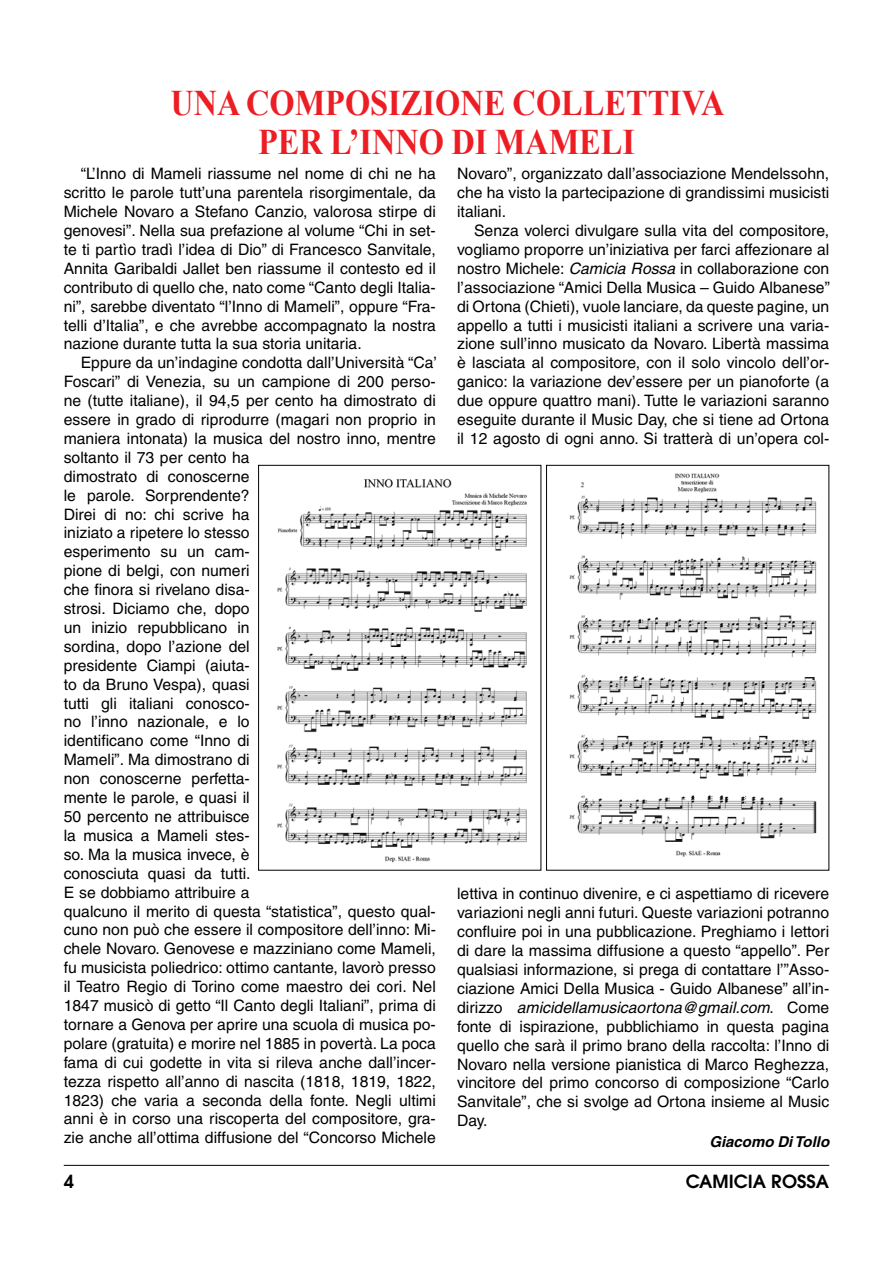
<style>
.page{position:relative;width:893px;height:1263px;background:#fff}
.page>*{position:absolute;margin:0;border:0;box-sizing:border-box;transform-origin:0 0}
.t1{font:700 36px/39px "Times New Roman";color:#ed1d24;text-align:center;scale:.9 1}
.t2{font:600 18px "Avant Garde";color:#000}
.t3{font:15.75px/18.9px "Helvetica";color:#000;text-align:justify}
.t4{font:italic 700 15px "Helvetica";color:#000}
.s1{font-style:italic}
</style>
<div class="page">
<hr style="left:64px;top:1165px;width:765px;height:1px;background:#000">
<img style="left:277px;top:478px;width:250px;height:385px">
<div style="left:258px;top:465px;width:283px;height:405px;border:1px solid #000"></div>
<img style="left:569px;top:473px;width:248px;height:384px">
<div style="left:546px;top:465px;width:283px;height:405px;border:1px solid #000"></div>
<h1 class="t1" style="left:170px;top:82px;width:617px">UNA COMPOSIZIONE COLLETTIVA<br>PER L’INNO DI MAMELI</h1>
<p class="t3" style="left:64px;top:164px;width:374px;text-indent:17px">“L’Inno di Mameli riassume nel nome di chi ne ha scritto le parole tutt’una parentela risorgimentale, da Michele Novaro a Stefano Canzio, valorosa stirpe di genovesi”. Nella sua prefazione al volume “Chi in set&shy;te ti partìo tradì l’idea di Dio” di Francesco Sanvitale, Annita Garibaldi Jallet ben riassume il contesto ed il contributo di quello che, nato come “Canto degli Italia&shy;ni”, sarebbe diventato “l’Inno di Mameli”, oppure “Fra&shy;telli d’Italia”, e che avrebbe accompagnato la nostra nazione durante tutta la sua storia unitaria.</p>
<p class="t3" style="left:64px;top:353px;width:375px;text-align:left;text-indent:17px">Eppure da un’indagine condotta dall’Università “Ca’ Foscari” di Venezia, su un campione di 200 perso&shy;ne (tutte italiane), il 94,5 per cento ha dimostrato di essere in grado di riprodurre (magari non proprio in maniera intonata) la musica del nostro inno, mentre soltanto il 73 per cento ha<br>dimostrato di conoscerne<br>le parole. Sorprendente?<br>Direi di no: chi scrive ha<br>iniziato a ripetere lo stesso<br>esperimento su un cam-<br>pione di belgi, con numeri<br>che finora si rivelano disa-<br>strosi. Diciamo che, dopo<br>un inizio repubblicano in<br>sordina, dopo l’azione del<br>presidente Ciampi (aiuta-<br>to da Bruno Vespa), quasi<br>tutti gli italiani conosco-<br>no l’inno nazionale, e lo<br>identificano come “Inno di<br>Mameli”. Ma dimostrano di<br>non conoscerne perfetta-<br>mente le parole, e quasi il<br>50 percento ne attribuisce<br>la musica a Mameli stes-<br>so. Ma la musica invece, è<br>conosciuta quasi da tutti.<br>E se dobbiamo attribuire a<br>qualcuno il merito di questa “statistica”, questo qual&shy;cuno non può che essere il compositore dell’inno: Mi&shy;chele Novaro. Genovese e mazziniano come Mameli, fu musicista poliedrico: ottimo cantante, lavorò presso il Teatro Regio di Torino come maestro dei cori. Nel 1847 musicò di getto “Il Canto degli Italiani”, prima di tornare a Genova per aprire una scuola di musica po&shy;polare (gratuita) e morire nel 1885 in povertà. La poca fama di cui godette in vita si rileva anche dall’incer&shy;tezza rispetto all’anno di nascita (1818, 1819, 1822, 1823) che varia a seconda della fonte. Negli ultimi anni è in corso una riscoperta del compositore, gra&shy;zie anche all’ottima diffusione del “Concorso Michele</p>
<p class="t3" style="left:457px;top:164px;width:374px">Novaro”, organizzato dall’associazione Mendelssohn, che ha visto la partecipazione di grandissimi musicisti italiani.</p>
<p class="t3" style="left:457px;top:221px;width:374px;text-indent:17px">Senza volerci divulgare sulla vita del compositore, vogliamo proporre un’iniziativa per farci affezionare al nostro Michele: <span class="s1">Camicia Rossa</span> in collaborazione con l’associazione “Amici Della Musica – Guido Albanese” di Ortona (Chieti), vuole lanciare, da queste pagine, un appello a tutti i musicisti italiani a scrivere una varia&shy;zione sull’inno musicato da Novaro. Libertà massima è lasciata al compositore, con il solo vincolo dell’or&shy;ganico: la variazione dev’essere per un pianoforte (a due oppure quattro mani). Tutte le variazioni saranno eseguite durante il Music Day, che si tiene ad Ortona il 12 agosto di ogni anno. Si tratterà di un’opera col-</p>
<p class="t3" style="left:457px;top:884px;width:374px">lettiva in continuo divenire, e ci aspettiamo di ricevere variazioni negli anni futuri. Queste variazioni potranno confluire poi in una pubblicazione. Preghiamo i lettori di dare la massima diffusione a questo “appello”. Per qualsiasi informazione, si prega di contattare l’”Asso&shy;ciazione Amici Della Musica - Guido Albanese” all’in&shy;dirizzo <span class="s1">amicidellamusicaortona@gmail.com</span>. Come fonte di ispirazione, pubblichiamo in questa pagina quello che sarà il primo brano della raccolta: l’Inno di Novaro nella versione pianistica di Marco Reghezza, vincitore del primo concorso di composizione “Carlo Sanvitale”, che si svolge ad Ortona insieme al Music Day.</p>
<p class="t4" style="left:709px;top:1132px;width:121px">Giacomo Di Tollo</p>
<p class="t2" style="left:64px;top:1169px;width:12px">4</p>
<p class="t2" style="left:686px;top:1169px;width:145px">CAMICIA ROSSA</p>
</div>
